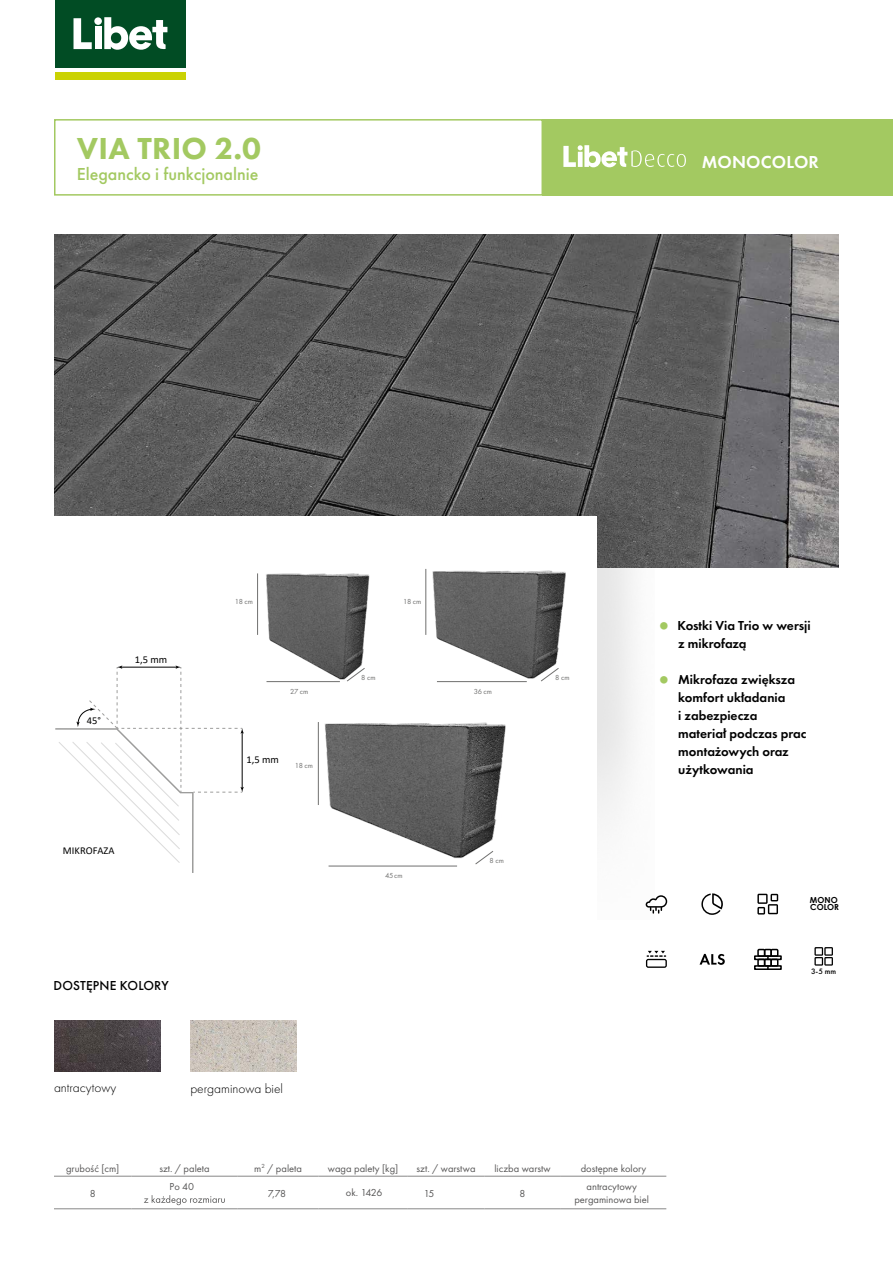
<style>
.page{position:relative;width:893px;height:1263px;background:#fff}
.page>*{position:absolute;margin:0;border:0;box-sizing:border-box;transform-origin:0 0}
.t1{font:800 31.5px "Futura PT";letter-spacing:.01em;color:#a3c961}
.t2{font:500 18px "Futura PT";color:#a3c961}
.t3{font:600 18px "Futura PT";letter-spacing:.01em;color:#fff}
.t4{font:600 13.5px/18px "Futura PT";color:#000}
.t5{font:300 13.5px "Futura PT";color:#000}
.t6{font:500 13.5px "Futura PT";letter-spacing:.01em;color:#000}
.t7{font:10.5px/12.6px "Futura PT";color:#585757;text-align:center}
.t8{font:10.5px "Calibri";color:#000}
.t9{font:700 8.4px/7.2px "Century Gothic";color:#000}
.t10{font:500 8.1px "Futura PT";color:#000}
.t11{font:7.5px "Futura PT";color:#70706f}
.s1{font-weight:800;font-size:27px;color:#a3c961}
</style>
<div class="page">
<img style="left:54px;top:235px;width:785px;height:333px">
<div style="left:542px;top:119px;width:351px;height:77px;background:#a3c961"></div>
<svg style="left:563px;top:145px;width:123px;height:22px"></svg>
<svg style="left:120px;top:478px;width:534px;height:436px"></svg>
<div style="left:40px;top:517px;width:557px;height:411px;background:#fff"></div>
<div style="left:55px;top:0;width:131px;height:67px;background:#014c24"></div>
<svg style="left:74px;top:18px;width:18px;height:31px"></svg>
<div style="left:94px;top:17px;width:8px;height:8px;background:#fff;border-radius:50%"></div>
<div style="left:95px;top:27px;width:7px;height:22px;background:#fff"></div>
<svg style="left:104px;top:17px;width:63px;height:33px"></svg>
<div style="left:55px;top:72px;width:131px;height:8px;background:#cad203"></div>
<img style="left:54px;top:1020px;width:106px;height:51px">
<hr style="left:54px;top:1176px;width:77px;height:1px;background:#878787">
<hr style="left:54px;top:1208px;width:77px;height:1px;background:#878787">
<hr style="left:131px;top:1176px;width:107px;height:1px;background:#878787">
<hr style="left:238px;top:1176px;width:80px;height:1px;background:#878787">
<hr style="left:318px;top:1176px;width:90px;height:1px;background:#878787">
<hr style="left:408px;top:1176px;width:76px;height:1px;background:#878787">
<hr style="left:484px;top:1176px;width:77px;height:1px;background:#878787">
<hr style="left:561px;top:1176px;width:105px;height:1px;background:#878787">
<hr style="left:238px;top:1208px;width:80px;height:1px;background:#878787">
<hr style="left:318px;top:1208px;width:90px;height:1px;background:#878787">
<hr style="left:408px;top:1208px;width:76px;height:1px;background:#878787">
<hr style="left:484px;top:1208px;width:77px;height:1px;background:#878787">
<hr style="left:561px;top:1208px;width:105px;height:1px;background:#878787">
<hr style="left:131px;top:1208px;width:107px;height:1px;background:#878787">
<svg style="left:144px;top:1195px;width:81px;height:10px"></svg>
<div style="left:54px;top:119px;width:489px;height:77px;border:2px solid #a3c961"></div>
<svg style="left:701px;top:893px;width:22px;height:22px"></svg>
<svg style="left:757px;top:894px;width:21px;height:20px"></svg>
<svg style="left:646px;top:951px;width:21px;height:17px"></svg>
<svg style="left:814px;top:947px;width:19px;height:19px"></svg>
<svg style="left:699px;top:954px;width:26px;height:11px"></svg>
<div style="left:757px;top:958px;width:8px;height:9px;border:2px solid #000"></div>
<div style="left:764px;top:958px;width:8px;height:9px;border:2px solid #000"></div>
<div style="left:770px;top:958px;width:8px;height:9px;border:2px solid #000"></div>
<div style="left:754px;top:965px;width:28px;height:5px;border:2px solid #000"></div>
<div style="left:754px;top:955px;width:28px;height:5px;border:2px solid #000"></div>
<div style="left:757px;top:949px;width:8px;height:8px;border:2px solid #000"></div>
<div style="left:764px;top:949px;width:8px;height:8px;border:2px solid #000"></div>
<div style="left:770px;top:949px;width:8px;height:8px;border:2px solid #000"></div>
<svg style="left:646px;top:895px;width:21px;height:18px"></svg>
<svg style="left:55px;top:665px;width:189px;height:208px"></svg>
<img style="left:190px;top:1020px;width:107px;height:51px">
<img style="left:405px;top:503px;width:189px;height:177px">
<img style="left:244px;top:508px;width:147px;height:175px">
<img style="left:286px;top:638px;width:257px;height:229px">
<h1 class="t1" style="left:77px;top:128px;width:186px">VIA TRIO 2.0</h1>
<h2 class="t2" style="left:77px;top:163px;width:183px">Elegancko i funkcjonalnie</h2>
<h2 class="t3" style="left:702px;top:150px;width:119px">MONOCOLOR</h2>
<p class="t8" style="left:87px;top:714px;width:16px">45°</p>
<p class="t8" style="left:135px;top:652px;width:34px">1,5 mm</p>
<p class="t8" style="left:63px;top:843px;width:53px">MIKROFAZA</p>
<p class="t6" style="left:54px;top:977px;width:117px">DOSTĘPNE KOLORY</p>
<p class="t11" style="left:235px;top:597px;width:20px">18 cm</p>
<p class="t11" style="left:403px;top:597px;width:20px">18 cm</p>
<p class="t11" style="left:361px;top:673px;width:16px">8 cm</p>
<p class="t11" style="left:290px;top:687px;width:20px">27 cm</p>
<p class="t11" style="left:474px;top:687px;width:20px">36 cm</p>
<p class="t8" style="left:246px;top:752px;width:34px">1,5 mm</p>
<p class="t11" style="left:295px;top:761px;width:20px">18 cm</p>
<p class="t11" style="left:385px;top:871px;width:19px">45 cm</p>
<p class="t11" style="left:489px;top:856px;width:16px">8 cm</p>
<p class="t11" style="left:555px;top:673px;width:16px">8 cm</p>
<p class="t4" style="left:678px;top:616px;width:134px;text-indent:-28px"><span class="s1">•</span>Kostki Via Trio w wersji z mikrofazą</p>
<p class="t4" style="left:678px;top:670px;width:130px;text-indent:-28px"><span class="s1">•</span>Mikrofaza zwiększa komfort układania<br>i zabezpiecza materiał podczas prac montażowych oraz użytkowania</p>
<p class="t9" style="left:810px;top:896px;width:31px">MONO<br>COLOR</p>
<p class="t10" style="left:811px;top:967px;width:27px">3-5 mm</p>
<p class="t5" style="left:54px;top:1080px;width:64px">antracytowy</p>
<p class="t5" style="left:190px;top:1081px;width:94px">pergaminowa biel</p>
<p class="t7" style="left:66px;top:1162px;width:55px">grubość [cm]</p>
<p class="t7" style="left:159px;top:1162px;width:52px">szt. / paleta</p>
<p class="t7" style="left:254px;top:1162px;width:49px">m<sup>2</sup> / paleta</p>
<p class="t7" style="left:328px;top:1162px;width:72px">waga palety [kg]</p>
<p class="t7" style="left:417px;top:1162px;width:60px">szt. / warstwa</p>
<p class="t7" style="left:494px;top:1162px;width:58px">liczba warstw</p>
<p class="t7" style="left:581px;top:1162px;width:67px">dostępne kolory</p>
<p class="t7" style="left:90px;top:1186px;width:7px">8</p>
<p class="t7" style="left:170px;top:1180px;width:26px">Po 40</p>
<p class="t7" style="left:268px;top:1186px;width:20px">7,78</p>
<p class="t7" style="left:346px;top:1186px;width:38px">ok. 1426</p>
<p class="t7" style="left:424px;top:1186px;width:12px">15</p>
<p class="t7" style="left:520px;top:1186px;width:7px">8</p>
<p class="t7" style="left:574px;top:1180px;width:76px">antracytowy pergaminowa biel</p>
</div>
